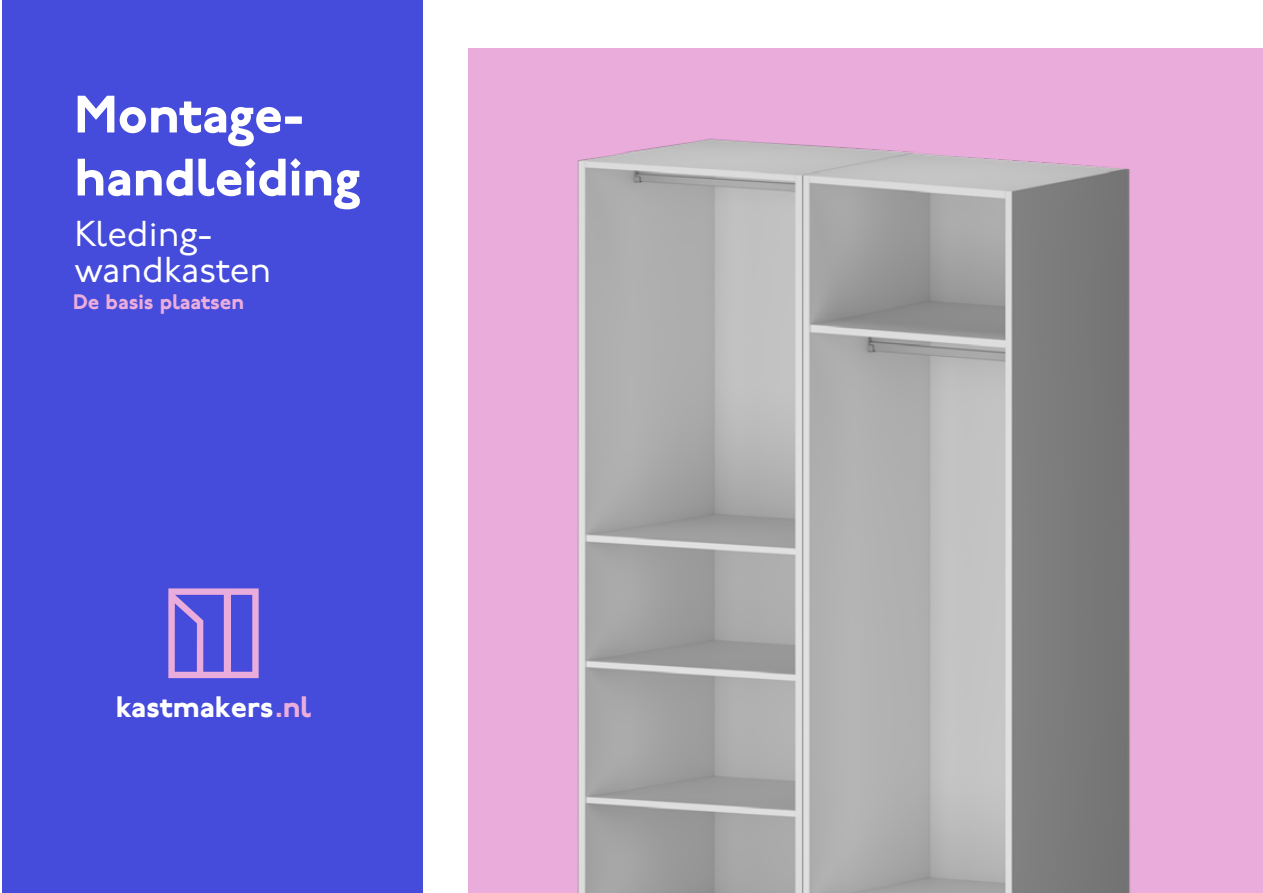
<style>
.page{position:relative;width:1263px;height:893px;background:#fff}
.page>*{position:absolute;margin:0;border:0;box-sizing:border-box;transform-origin:0 0}
.t1{font:800 52.5px/63px "P22 Underground";color:#fff}
.t2{font:36px/36px "P22 Underground";color:#fff}
.t3{font:800 29.55px "P22 Underground";color:#fff}
.t4{font:800 21px "P22 Underground";letter-spacing:-.005em;color:#ebaedc}
.s1{color:#ebaedc}
</style>
<div class="page">
<div style="left:468px;top:49px;width:795px;height:844px;background:#eaaddb"></div>
<div style="left:2px;top:1px;width:421px;height:892px;background:#454bda"></div>
<img style="left:561px;top:48px;width:590px;height:845px">
<svg style="left:168px;top:588px;width:91px;height:90px"></svg>
<p class="t1" style="left:74px;top:84px;width:287px">Montage&shy;handleiding</p>
<p class="t2" style="left:74px;top:217px;width:198px">Kleding&shy;wandkasten</p>
<p class="t4" style="left:73px;top:290px;width:172px">De basis plaatsen</p>
<p class="t3" style="left:116px;top:690px;width:197px">kastmakers<span class="s1">.nl</span></p>
</div>
